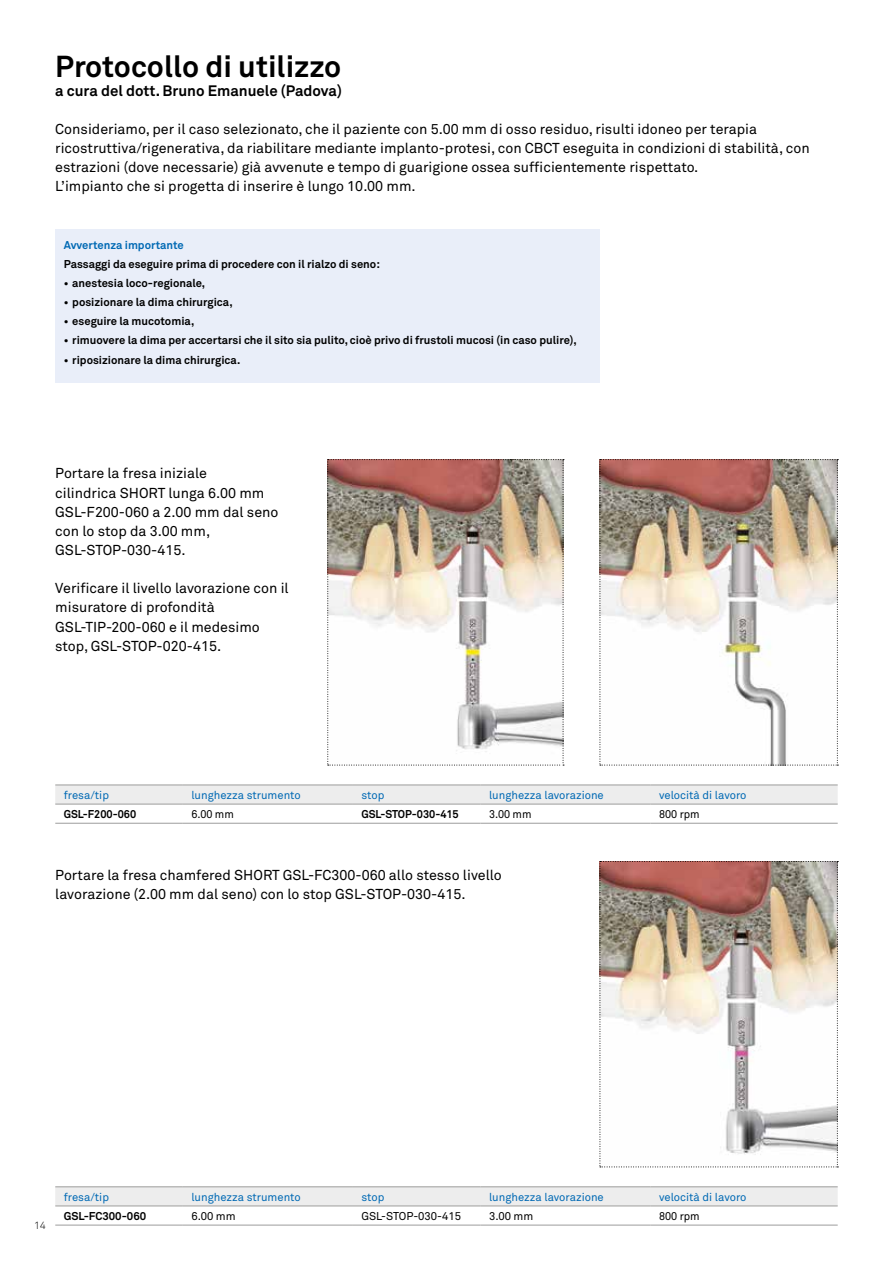
<style>
.page{position:relative;width:893px;height:1263px;background:#fff}
.page>*{position:absolute;margin:0;border:0;box-sizing:border-box;transform-origin:0 0}
.t1{font:700 30px "Akkurat Pro";color:#000}
.t2{font:700 15px "Akkurat Pro";color:#000}
.t3{font:14.25px/19.2px "Akkurat Pro";color:#000}
.t4{font:700 11.25px "Akkurat Pro";color:#000}
.t5{font:11.25px "Akkurat Pro";color:#0069b4}
.t6{font:700 11.25px "Akkurat Pro";color:#000;scale:.96 1}
.t7{font:11.25px "Akkurat Pro";color:#000}
.t8{font:11.25px "Akkurat Pro";color:#000;scale:.96 1}
.t9{font:700 11.25px "Akkurat Pro";color:#0069b4}
.t10{font:10.5px "Akkurat Light Pro";color:#000}
</style>
<div class="page">
<svg style="left:600px;top:459px;width:238px;height:307px"></svg>
<svg style="left:327px;top:459px;width:237px;height:307px"></svg>
<img style="left:600px;top:861px;width:238px;height:306px">
<svg style="left:55px;top:785px;width:783px;height:19px"></svg>
<hr style="left:55px;top:823px;width:128px;height:1px;background:#9d9d9c">
<hr style="left:183px;top:823px;width:170px;height:1px;background:#9d9d9c">
<hr style="left:353px;top:823px;width:127px;height:1px;background:#9d9d9c">
<hr style="left:480px;top:823px;width:171px;height:1px;background:#9d9d9c">
<hr style="left:651px;top:823px;width:187px;height:1px;background:#9d9d9c">
<hr style="left:55px;top:784px;width:128px;height:1px;background:#9d9d9c">
<hr style="left:183px;top:784px;width:170px;height:1px;background:#9d9d9c">
<hr style="left:353px;top:784px;width:127px;height:1px;background:#9d9d9c">
<hr style="left:480px;top:784px;width:171px;height:1px;background:#9d9d9c">
<hr style="left:651px;top:784px;width:187px;height:1px;background:#9d9d9c">
<hr style="left:55px;top:804px;width:128px;height:1px;background:#9d9d9c">
<hr style="left:183px;top:804px;width:170px;height:1px;background:#9d9d9c">
<hr style="left:353px;top:804px;width:127px;height:1px;background:#9d9d9c">
<hr style="left:480px;top:804px;width:171px;height:1px;background:#9d9d9c">
<hr style="left:651px;top:804px;width:187px;height:1px;background:#9d9d9c">
<div style="left:55px;top:1187px;width:783px;height:18px;background:#ededed"></div>
<hr style="left:55px;top:1225px;width:128px;height:1px;background:#9d9d9c">
<hr style="left:183px;top:1225px;width:170px;height:1px;background:#9d9d9c">
<hr style="left:353px;top:1225px;width:127px;height:1px;background:#9d9d9c">
<hr style="left:480px;top:1225px;width:171px;height:1px;background:#9d9d9c">
<hr style="left:651px;top:1225px;width:187px;height:1px;background:#9d9d9c">
<hr style="left:55px;top:1186px;width:128px;height:1px;background:#9d9d9c">
<hr style="left:183px;top:1186px;width:170px;height:1px;background:#9d9d9c">
<hr style="left:353px;top:1186px;width:127px;height:1px;background:#9d9d9c">
<hr style="left:480px;top:1186px;width:171px;height:1px;background:#9d9d9c">
<hr style="left:651px;top:1186px;width:187px;height:1px;background:#9d9d9c">
<hr style="left:55px;top:1205px;width:128px;height:1px;background:#9d9d9c">
<hr style="left:183px;top:1205px;width:170px;height:1px;background:#9d9d9c">
<hr style="left:353px;top:1205px;width:127px;height:1px;background:#9d9d9c">
<hr style="left:480px;top:1205px;width:171px;height:1px;background:#9d9d9c">
<hr style="left:651px;top:1205px;width:187px;height:1px;background:#9d9d9c">
<div style="left:55px;top:230px;width:545px;height:153px;background:#e9eef9"></div>
<h1 class="t1" style="left:55px;top:47px;width:288px">Protocollo di utilizzo</h1>
<p class="t2" style="left:55px;top:81px;width:288px">a cura del dott. Bruno Emanuele (Padova)</p>
<p class="t3" style="left:55px;top:120px;width:756px">Consideriamo, per il caso selezionato, che il paziente con 5.00 mm di osso residuo, risulti idoneo per terapia ricostruttiva/rigenerativa, da riabilitare mediante implanto-protesi, con CBCT eseguita in condizioni di stabilità, con estrazioni (dove necessarie) già avvenute e tempo di guarigione ossea sufficientemente rispettato.<br>L’impianto che si progetta di inserire è lungo 10.00 mm.</p>
<p class="t9" style="left:64px;top:238px;width:122px">Avvertenza importante</p>
<p class="t4" style="left:64px;top:257px;width:318px">Passaggi da eseguire prima di procedere con il rialzo di seno:</p>
<p class="t4" style="left:64px;top:276px;width:143px">• anestesia loco-regionale,</p>
<p class="t4" style="left:64px;top:295px;width:170px">• posizionare la dima chirurgica,</p>
<p class="t4" style="left:64px;top:314px;width:132px">• eseguire la mucotomia,</p>
<p class="t4" style="left:64px;top:333px;width:514px">• rimuovere la dima per accertarsi che il sito sia pulito, cioè privo di frustoli mucosi (in caso pulire),</p>
<p class="t4" style="left:64px;top:353px;width:178px">• riposizionare la dima chirurgica.</p>
<p class="t3" style="left:55px;top:464px;width:225px">Portare la fresa iniziale<br>cilindrica SHORT lunga 6.00 mm<br>GSL-F200-060 a 2.00 mm dal seno con lo stop da 3.00 mm,<br>GSL-STOP-030-415.</p>
<p class="t3" style="left:55px;top:579px;width:235px">Verificare il livello lavorazione con il misuratore di profondità<br>GSL-TIP-200-060 e il medesimo stop, GSL-STOP-020-415.</p>
<p class="t5" style="left:64px;top:788px;width:47px">fresa/tip</p>
<p class="t5" style="left:191px;top:788px;width:111px">lunghezza strumento</p>
<p class="t5" style="left:361px;top:788px;width:24px">stop</p>
<p class="t5" style="left:489px;top:788px;width:116px">lunghezza lavorazione</p>
<p class="t5" style="left:659px;top:788px;width:89px">velocità di lavoro</p>
<p class="t6" style="left:64px;top:807px;width:77px">GSL-F200-060</p>
<p class="t8" style="left:191px;top:808px;width:46px">6.00 mm</p>
<p class="t6" style="left:361px;top:807px;width:103px">GSL-STOP-030-415</p>
<p class="t8" style="left:489px;top:808px;width:46px">3.00 mm</p>
<p class="t8" style="left:659px;top:808px;width:44px">800 rpm</p>
<p class="t3" style="left:55px;top:866px;width:448px">Portare la fresa chamfered SHORT GSL-FC300-060 allo stesso livello lavorazione (2.00 mm dal seno) con lo stop GSL-STOP-030-415.</p>
<p class="t10" style="left:34px;top:1219px;width:13px">14</p>
<p class="t5" style="left:64px;top:1190px;width:47px">fresa/tip</p>
<p class="t5" style="left:191px;top:1190px;width:111px">lunghezza strumento</p>
<p class="t5" style="left:361px;top:1190px;width:24px">stop</p>
<p class="t5" style="left:489px;top:1190px;width:116px">lunghezza lavorazione</p>
<p class="t5" style="left:659px;top:1190px;width:89px">velocità di lavoro</p>
<p class="t4" style="left:64px;top:1209px;width:84px">GSL-FC300-060</p>
<p class="t7" style="left:191px;top:1209px;width:46px">6.00 mm</p>
<p class="t7" style="left:361px;top:1209px;width:101px">GSL-STOP-030-415</p>
<p class="t7" style="left:489px;top:1209px;width:46px">3.00 mm</p>
<p class="t8" style="left:659px;top:1209px;width:44px">800 rpm</p>
</div>
